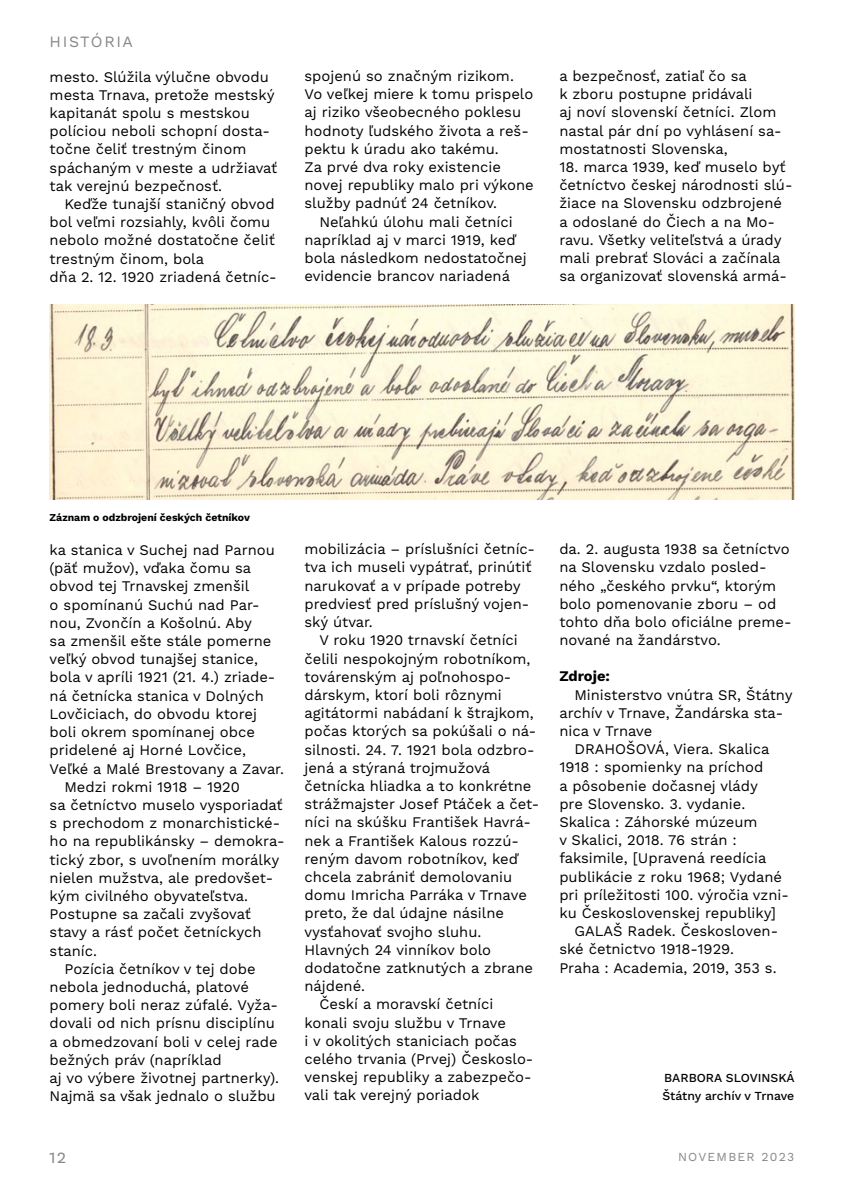
<style>
.page{position:relative;width:844px;height:1191px;background:#fff}
.page>*{position:absolute;margin:0;border:0;box-sizing:border-box;transform-origin:0 0}
.t1{font:15.75px "Work Sans";letter-spacing:.1em;color:#878787}
.t2{font:15.75px "Basic Sans";color:#878787}
.t3{font:14.7px/18.2px "Work Sans";color:#000}
.t4{font:700 14.7px "Work Sans";color:#000}
.t5{font:500 12.25px/18.2px "Work Sans";color:#000}
.t6{font:12.25px "Work Sans";letter-spacing:.1em;color:#878787}
.t7{font:700 10.5px "Work Sans";color:#000}
</style>
<div class="page">
<img style="left:50px;top:305px;width:744px;height:195px">
<p class="t1" style="left:50px;top:32px;width:85px">HISTÓRIA</p>
<p class="t3" style="left:50px;top:68px;width:229px">mesto. Slúžila výlučne obvodu mesta Trnava, pretože mestský kapitanát spolu s mestskou políciou neboli schopní dosta&shy;točne čeliť trestným činom spáchaným v meste a udržiavať tak verejnú bezpečnosť.</p>
<p class="t3" style="left:50px;top:196px;width:228px;text-indent:15px">Keďže tunajší staničný obvod bol veľmi rozsiahly, kvôli čomu nebolo možné dostatočne čeliť trestným činom, bola<br>dňa 2. 12. 1920 zriadená četníc-</p>
<p class="t3" style="left:304px;top:67px;width:231px">spojenú so značným rizikom.<br>Vo veľkej miere k tomu prispelo aj riziko všeobecného poklesu hodnoty ľudského života a reš&shy;pektu k úradu ako takému.<br>Za prvé dva roky existencie novej republiky malo pri výkone služby padnúť 24 četníkov.</p>
<p class="t3" style="left:304px;top:213px;width:223px;text-indent:15px">Neľahkú úlohu mali četníci napríklad aj v marci 1919, keď bola následkom nedostatočnej evidencie brancov nariadená</p>
<p class="t3" style="left:559px;top:67px;width:224px">a bezpečnosť, zatiaľ čo sa<br>k zboru postupne pridávali<br>aj noví slovenskí četníci. Zlom nastal pár dní po vyhlásení sa&shy;mostatnosti Slovenska,</p>
<p class="t3" style="left:559px;top:158px;width:235px">18. marca 1939, keď muselo byť četníctvo českej národnosti slú&shy;žiace na Slovensku odzbrojené a odoslané do Čiech a na Mo&shy;ravu. Všetky veliteľstvá a úrady mali prebrať Slováci a začínala sa organizovať slovenská armá-</p>
<p class="t7" style="left:50px;top:509px;width:202px">Záznam o odzbrojení českých četníkov</p>
<p class="t3" style="left:50px;top:541px;width:227px">ka stanica v Suchej nad Parnou</p>
<p class="t3" style="left:50px;top:560px;width:203px">(päť mužov), vďaka čomu sa</p>
<p class="t3" style="left:50px;top:578px;width:201px">obvod tej Trnavskej zmenšil</p>
<p class="t3" style="left:50px;top:596px;width:211px">o spomínanú Suchú nad Par-</p>
<p class="t3" style="left:50px;top:614px;width:204px">nou, Zvončín a Košolnú. Aby</p>
<p class="t3" style="left:50px;top:632px;width:223px">sa zmenšil ešte stále pomerne</p>
<p class="t3" style="left:50px;top:651px;width:210px">veľký obvod tunajšej stanice,</p>
<p class="t3" style="left:50px;top:669px;width:227px">bola v apríli 1921 (21. 4.) zriade-</p>
<p class="t3" style="left:50px;top:687px;width:215px">ná četnícka stanica v Dolných</p>
<p class="t3" style="left:50px;top:705px;width:209px">Lovčiciach, do obvodu ktorej</p>
<p class="t3" style="left:50px;top:723px;width:207px">boli okrem spomínanej obce</p>
<p class="t3" style="left:50px;top:742px;width:198px">pridelené aj Horné Lovčice,</p>
<p class="t3" style="left:50px;top:760px;width:236px">Veľké a Malé Brestovany a Zavar.</p>
<p class="t3" style="left:64px;top:778px;width:177px">Medzi rokmi 1918 – 1920</p>
<p class="t3" style="left:50px;top:796px;width:234px">sa četníctvo muselo vysporiadať</p>
<p class="t3" style="left:50px;top:814px;width:232px">s prechodom z monarchistické-</p>
<p class="t3" style="left:50px;top:833px;width:236px">ho na republikánsky – demokra-</p>
<p class="t3" style="left:50px;top:851px;width:231px">tický zbor, s uvoľnením morálky</p>
<p class="t3" style="left:50px;top:869px;width:225px">nielen mužstva, ale predovšet-</p>
<p class="t3" style="left:50px;top:887px;width:200px">kým civilného obyvateľstva.</p>
<p class="t3" style="left:50px;top:905px;width:203px">Postupne sa začali zvyšovať</p>
<p class="t3" style="left:50px;top:924px;width:213px">stavy a rásť počet četníckych</p>
<p class="t3" style="left:50px;top:942px;width:49px">staníc.</p>
<p class="t3" style="left:64px;top:960px;width:192px">Pozícia četníkov v tej dobe</p>
<p class="t3" style="left:50px;top:978px;width:201px">nebola jednoduchá, platové</p>
<p class="t3" style="left:50px;top:996px;width:230px">pomery boli neraz zúfalé. Vyža-</p>
<p class="t3" style="left:50px;top:1015px;width:227px">dovali od nich prísnu disciplínu</p>
<p class="t3" style="left:50px;top:1033px;width:229px">a obmedzovaní boli v celej rade</p>
<p class="t3" style="left:50px;top:1051px;width:173px">bežných práv (napríklad</p>
<p class="t3" style="left:50px;top:1069px;width:231px">aj vo výbere životnej partnerky).</p>
<p class="t3" style="left:50px;top:1087px;width:227px">Najmä sa však jednalo o službu</p>
<p class="t3" style="left:304px;top:541px;width:232px">mobilizácia – príslušníci četníc&shy;tva ich museli vypátrať, prinútiť narukovať a v prípade potreby predviesť pred príslušný vojen&shy;ský útvar.</p>
<p class="t3" style="left:319px;top:632px;width:200px">V roku 1920 trnavskí četníci</p>
<p class="t3" style="left:304px;top:650px;width:227px">čelili nespokojným robotníkom,</p>
<p class="t3" style="left:304px;top:668px;width:208px">továrenským aj poľnohospo-</p>
<p class="t3" style="left:304px;top:686px;width:199px">dárskym, ktorí boli rôznymi</p>
<p class="t3" style="left:304px;top:704px;width:230px">agitátormi nabádaní k štrajkom,</p>
<p class="t3" style="left:304px;top:723px;width:233px">počas ktorých sa pokúšali o ná-</p>
<p class="t3" style="left:304px;top:741px;width:232px">silnosti. 24. 7. 1921 bola odzbro-</p>
<p class="t3" style="left:304px;top:759px;width:187px">jená a stýraná trojmužová</p>
<p class="t3" style="left:304px;top:777px;width:228px">četnícka hliadka a to konkrétne</p>
<p class="t3" style="left:304px;top:795px;width:236px">strážmajster Josef Ptáček a čet-</p>
<p class="t3" style="left:304px;top:814px;width:228px">níci na skúšku František Havrá-</p>
<p class="t3" style="left:304px;top:832px;width:216px">nek a František Kalous rozzú-</p>
<p class="t3" style="left:304px;top:850px;width:215px">reným davom robotníkov, keď</p>
<p class="t3" style="left:304px;top:868px;width:209px">chcela zabrániť demolovaniu</p>
<p class="t3" style="left:304px;top:886px;width:224px">domu Imricha Parráka v Trnave</p>
<p class="t3" style="left:304px;top:905px;width:201px">preto, že dal údajne násilne</p>
<p class="t3" style="left:304px;top:923px;width:178px">vysťahovať svojho sluhu.</p>
<p class="t3" style="left:304px;top:941px;width:188px">Hlavných 24 vinníkov bolo</p>
<p class="t3" style="left:304px;top:959px;width:230px">dodatočne zatknutých a zbrane</p>
<p class="t3" style="left:304px;top:977px;width:62px">nájdené.</p>
<p class="t3" style="left:319px;top:996px;width:175px">Českí a moravskí četníci</p>
<p class="t3" style="left:304px;top:1014px;width:203px">konali svoju službu v Trnave</p>
<p class="t3" style="left:304px;top:1032px;width:214px">i v okolitých staniciach počas</p>
<p class="t3" style="left:304px;top:1050px;width:230px">celého trvania (Prvej) Českoslo-</p>
<p class="t3" style="left:304px;top:1068px;width:229px">venskej republiky a zabezpečo-</p>
<p class="t3" style="left:304px;top:1087px;width:176px">vali tak verejný poriadok</p>
<p class="t3" style="left:559px;top:541px;width:233px">da. 2. augusta 1938 sa četníctvo na Slovensku vzdalo posled&shy;ného „českého prvku“, ktorým bolo pomenovanie zboru – od tohto dňa bolo oficiálne preme&shy;nované na žandárstvo.</p>
<p class="t4" style="left:559px;top:665px;width:52px">Zdroje:</p>
<p class="t3" style="left:574px;top:686px;width:220px">Ministerstvo vnútra SR, Štátny</p>
<p class="t3" style="left:559px;top:704px;width:225px">archív v Trnave, Žandárska sta-</p>
<p class="t3" style="left:559px;top:722px;width:95px">nica v Trnave</p>
<p class="t3" style="left:574px;top:740px;width:196px">DRAHOŠOVÁ, Viera. Skalica</p>
<p class="t3" style="left:559px;top:759px;width:205px">1918 : spomienky na príchod</p>
<p class="t3" style="left:559px;top:777px;width:200px">a pôsobenie dočasnej vlády</p>
<p class="t3" style="left:559px;top:795px;width:187px">pre Slovensko. 3. vydanie.</p>
<p class="t3" style="left:559px;top:813px;width:200px">Skalica : Záhorské múzeum</p>
<p class="t3" style="left:559px;top:831px;width:179px">v Skalici, 2018. 76 strán :</p>
<p class="t3" style="left:559px;top:850px;width:208px">faksimile, [Upravená reedícia</p>
<p class="t3" style="left:559px;top:868px;width:224px">publikácie z roku 1968; Vydané</p>
<p class="t3" style="left:559px;top:886px;width:231px">pri príležitosti 100. výročia vzni-</p>
<p class="t3" style="left:559px;top:904px;width:218px">ku Československej republiky]</p>
<p class="t3" style="left:574px;top:922px;width:205px">GALAŠ Radek. Českosloven-</p>
<p class="t3" style="left:559px;top:941px;width:176px">ské četnictvo 1918-1929.</p>
<p class="t3" style="left:559px;top:959px;width:219px">Praha : Academia, 2019, 353 s.</p>
<p class="t5" style="left:662px;top:1068px;width:134px">BARBORA SLOVINSKÁ<br>Štátny archív v Trnave</p>
<p class="t2" style="left:50px;top:1148px;width:18px">12</p>
<p class="t6" style="left:677px;top:1150px;width:118px">NOVEMBER 2023</p>
</div>
